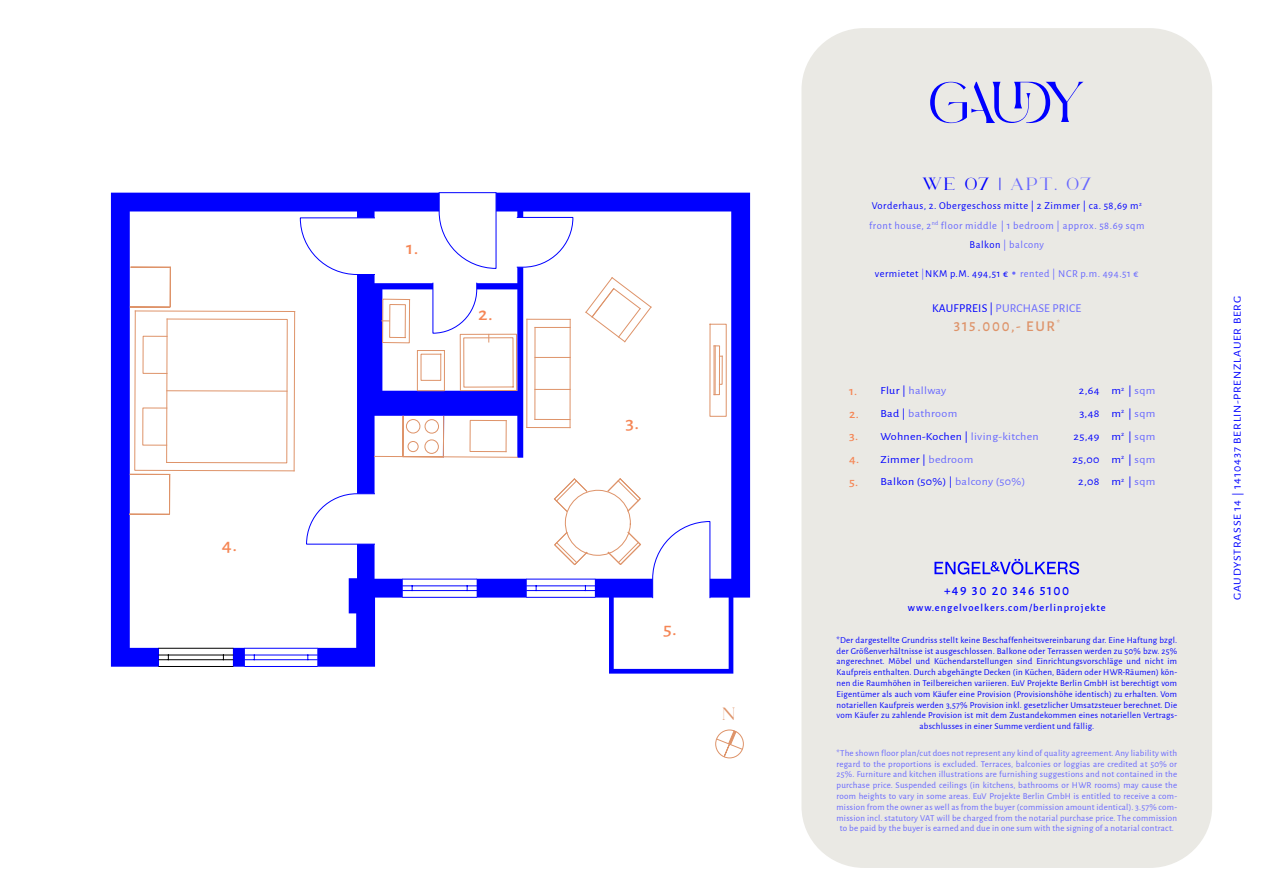
<style>
.page{position:relative;width:1263px;height:893px;background:#fff}
.page>*{position:absolute;margin:0;border:0;box-sizing:border-box;transform-origin:0 0}
.t1{font:500 18.45px "Alegreya Sans";color:#f58655;scale:1.11 1}
.t2{font:18px "Lanche";letter-spacing:.1em;color:#6767ff}
.t3{font:18px "Lanche";color:#de9369}
.t4{font:500 15px "Alegreya Sans";letter-spacing:.115em;color:#de9369}
.t5{font:500 13.5px "Alegreya Sans";letter-spacing:.115em;color:#00f}
.t6{font:500 12.15px "Alegreya Sans";color:#f58655;scale:1.11 1}
.t7{font:12px "Alegreya Sans";letter-spacing:.015em;color:#6767ff}
.t8{font:10.8px "Alegreya Sans";letter-spacing:.025em;color:#00f;scale:1.11 1}
.t9{font:10.8px "Alegreya Sans";letter-spacing:.025em;color:#6767ff;scale:1.11 1}
.t10{font:10.8px "Alegreya Sans";letter-spacing:.065em;color:#00f;scale:1.11 1}
.t11{font:10.5px "Alegreya Sans";letter-spacing:.05em;color:#00f}
.t12{font:10.5px "Alegreya Sans";letter-spacing:.05em;color:#6767ff}
.t13{font:500 10.5px "Alegreya Sans";letter-spacing:.1em;color:#00f}
.t14{font:9px/10.8px "Alegreya Sans";letter-spacing:.025em;color:#00f;text-align:center}
.t15{font:9px/10.8px "Alegreya Sans";letter-spacing:.025em;color:#6767ff;text-align:center}
.s1{color:#00f}
.s2{color:#6767ff}
.s3{font-family:"Century Gothic";font-weight:700;color:#6767ff}
</style>
<div class="page">
<div style="left:801px;top:28px;width:411px;height:840px;background:#eae9e4;border-radius:62px"></div>
<svg style="left:934px;top:559px;width:145px;height:16px"></svg>
<svg style="left:930px;top:82px;width:153px;height:41px"></svg>
<svg style="left:111px;top:193px;width:639px;height:481px"></svg>
<svg style="left:652px;top:521px;width:58px;height:77px"></svg>
<svg style="left:306px;top:493px;width:69px;height:52px"></svg>
<hr style="left:159px;top:666px;width:74px;height:1px;background:#000">
<hr style="left:159px;top:659px;width:74px;height:1px;background:#000">
<hr style="left:159px;top:655px;width:74px;height:1px;background:#000">
<hr style="left:159px;top:648px;width:74px;height:1px;background:#000">
<hr style="left:245px;top:666px;width:72px;height:1px;background:#00f">
<hr style="left:245px;top:659px;width:72px;height:1px;background:#00f">
<hr style="left:245px;top:655px;width:72px;height:1px;background:#00f">
<hr style="left:245px;top:648px;width:72px;height:1px;background:#00f">
<hr style="left:403px;top:597px;width:74px;height:1px;background:#00f">
<hr style="left:403px;top:590px;width:74px;height:1px;background:#00f">
<hr style="left:403px;top:586px;width:74px;height:1px;background:#00f">
<hr style="left:403px;top:579px;width:74px;height:1px;background:#00f">
<hr style="left:527px;top:597px;width:68px;height:1px;background:#00f">
<hr style="left:527px;top:590px;width:68px;height:1px;background:#00f">
<hr style="left:527px;top:586px;width:68px;height:1px;background:#00f">
<hr style="left:527px;top:579px;width:68px;height:1px;background:#00f">
<div style="left:129px;top:474px;width:41px;height:41px;border:1px solid #de9369"></div>
<svg style="left:130px;top:192px;width:443px;height:279px"></svg>
<div style="left:714px;top:346px;width:6px;height:49px;border:1px solid #de9369"></div>
<svg style="left:719px;top:356px;width:4px;height:29px"></svg>
<hr style="left:715px;top:346px;width:1px;height:49px;background:#de9369">
<hr style="left:527px;top:319px;width:1px;height:108px;background:#de9369">
<hr style="left:535px;top:327px;width:1px;height:92px;background:#de9369">
<hr style="left:535px;top:357px;width:35px;height:1px;background:#de9369">
<hr style="left:535px;top:389px;width:35px;height:1px;background:#de9369">
<hr style="left:527px;top:319px;width:43px;height:1px;background:#de9369">
<hr style="left:535px;top:327px;width:35px;height:1px;background:#de9369">
<hr style="left:535px;top:419px;width:35px;height:1px;background:#de9369">
<hr style="left:570px;top:319px;width:1px;height:109px;background:#de9369">
<svg style="left:585px;top:277px;width:67px;height:65px"></svg>
<svg style="left:554px;top:478px;width:87px;height:87px"></svg>
<hr style="left:527px;top:427px;width:43px;height:1px;background:#de9369">
<div style="left:715px;top:730px;width:28px;height:28px;border:1px solid #de9369;border-radius:50%"></div>
<svg style="left:716px;top:730px;width:27px;height:27px"></svg>
<p class="t1" style="left:222px;top:532px;width:15px">4.</p>
<p class="t1" style="left:406px;top:236px;width:13px">1.</p>
<p class="t1" style="left:478px;top:301px;width:15px">2.</p>
<p class="t1" style="left:625px;top:410px;width:14px">3.</p>
<p class="t1" style="left:663px;top:616px;width:14px">5.</p>
<p class="t3" style="left:722px;top:704px;width:15px">N</p>
<p class="t2" style="left:922px;top:173px;width:171px"><span class="s1">WE 07 |</span> APT. 07</p>
<p class="t11" style="left:872px;top:199px;width:272px">Vorderhaus, 2. Obergeschoss mitte | 2 Zimmer | ca. 58,69 m<sup>2</sup></p>
<p class="t12" style="left:869px;top:218px;width:277px">front house, 2<sup>nd</sup> floor middle | 1 bedroom | approx. 58.69 sqm</p>
<p class="t12" style="left:969px;top:238px;width:76px"><span class="s1">Balkon</span> | balcony</p>
<p class="t11" style="left:875px;top:266px;width:265px">vermietet <span class="s2">|</span>NKM p.M. 494,51 € <span class="s3">•</span> <span class="s2">rented | NCR p.m. 494.51 €</span></p>
<p class="t7" style="left:932px;top:300px;width:151px"><span class="s1">KAUFPREIS |</span> PURCHASE PRICE</p>
<p class="t4" style="left:954px;top:316px;width:108px">315.000,- EUR<sup>*</sup></p>
<p class="t6" style="left:849px;top:382px;width:9px">1.</p>
<p class="t9" style="left:880px;top:383px;width:61px"><span class="s1">Flur |</span> hallway</p>
<p class="t8" style="left:1079px;top:383px;width:20px">2,64</p>
<p class="t9" style="left:1111px;top:383px;width:41px"><span class="s1">m</span><sup>2</sup> <span class="s1">|</span> sqm</p>
<p class="t6" style="left:849px;top:405px;width:10px">2.</p>
<p class="t9" style="left:880px;top:406px;width:71px"><span class="s1">Bad |</span> bathroom</p>
<p class="t8" style="left:1079px;top:406px;width:20px">3,48</p>
<p class="t9" style="left:1111px;top:406px;width:41px"><span class="s1">m</span><sup>2</sup> <span class="s1">|</span> sqm</p>
<p class="t6" style="left:849px;top:428px;width:10px">3.</p>
<p class="t8" style="left:880px;top:429px;width:144px">Wohnen-Kochen | <span class="s2">living-kitchen</span></p>
<p class="t8" style="left:1073px;top:429px;width:25px">25,49</p>
<p class="t9" style="left:1111px;top:429px;width:41px"><span class="s1">m</span><sup>2</sup> <span class="s1">|</span> sqm</p>
<p class="t6" style="left:849px;top:451px;width:11px">4.</p>
<p class="t8" style="left:880px;top:452px;width:85px">Zimmer | <span class="s2">bedroom</span></p>
<p class="t8" style="left:1072px;top:452px;width:26px">25,00</p>
<p class="t9" style="left:1111px;top:452px;width:41px"><span class="s1">m</span><sup>2</sup> <span class="s1">|</span> sqm</p>
<p class="t6" style="left:849px;top:474px;width:10px">5.</p>
<p class="t8" style="left:880px;top:475px;width:132px">Balkon (50%) | <span class="s2">balcony (50%)</span></p>
<p class="t8" style="left:1078px;top:475px;width:21px">2,08</p>
<p class="t9" style="left:1111px;top:475px;width:41px"><span class="s1">m</span><sup>2</sup> <span class="s1">|</span> sqm</p>
<h3 class="t5" style="left:944px;top:581px;width:127px">+49 30 20 346 5100</h3>
<p class="t13" style="left:908px;top:601px;width:199px">www.engelvoelkers.com/berlinprojekte</p>
<p class="t14" style="left:836px;top:634px;width:342px">*Der dargestellte Grundriss stellt keine Beschaffenheitsvereinbarung dar. Eine Haftung bzgl. der Größenverhältnisse ist ausgeschlossen. Balkone oder Terrassen werden zu 50% bzw. 25% angerechnet. Möbel und Küchendarstellungen sind Einrichtungsvorschläge und nicht im Kaufpreis enthalten. Durch abgehängte Decken (in Küchen, Bädern oder HWR-Räumen) kön&shy;nen die Raumhöhen in Teilbereichen variieren. EuV Projekte Berlin GmbH ist berechtigt vom Eigentümer als auch vom Käufer eine Provision (Provisionshöhe identisch) zu erhalten. Vom notariellen Kaufpreis werden 3,57% Provision inkl. gesetzlicher Umsatzsteuer berechnet. Die vom Käufer zu zahlende Provision ist mit dem Zustandekommen eines notariellen Vertrags&shy;abschlusses in einer Summe verdient und fällig.</p>
<p class="t15" style="left:836px;top:747px;width:342px">*The shown floor plan/cut does not represent any kind of quality agreement. Any liability with regard to the proportions is excluded. Terraces, balconies or loggias are credited at 50% or 25%. Furniture and kitchen illustrations are furnishing suggestions and not contained in the purchase price. Suspended ceilings (in kitchens, bathrooms or HWR rooms) may cause the room heights to vary in some areas. EuV Projekte Berlin GmbH is entitled to receive a com&shy;mission from the owner as well as from the buyer (commission amount identical). 3.57% com&shy;mission incl. statutory VAT will be charged from the notarial purchase price. The commission to be paid by the buyer is earned and due in one sum with the signing of a notarial contract.</p>
<p class="t10" style="left:1230px;top:600px;width:276px;rotate:-90deg">GAUDYSTRASSE 14 | 1410437 BERLIN-PRENZLAUER BERG</p>
</div>
